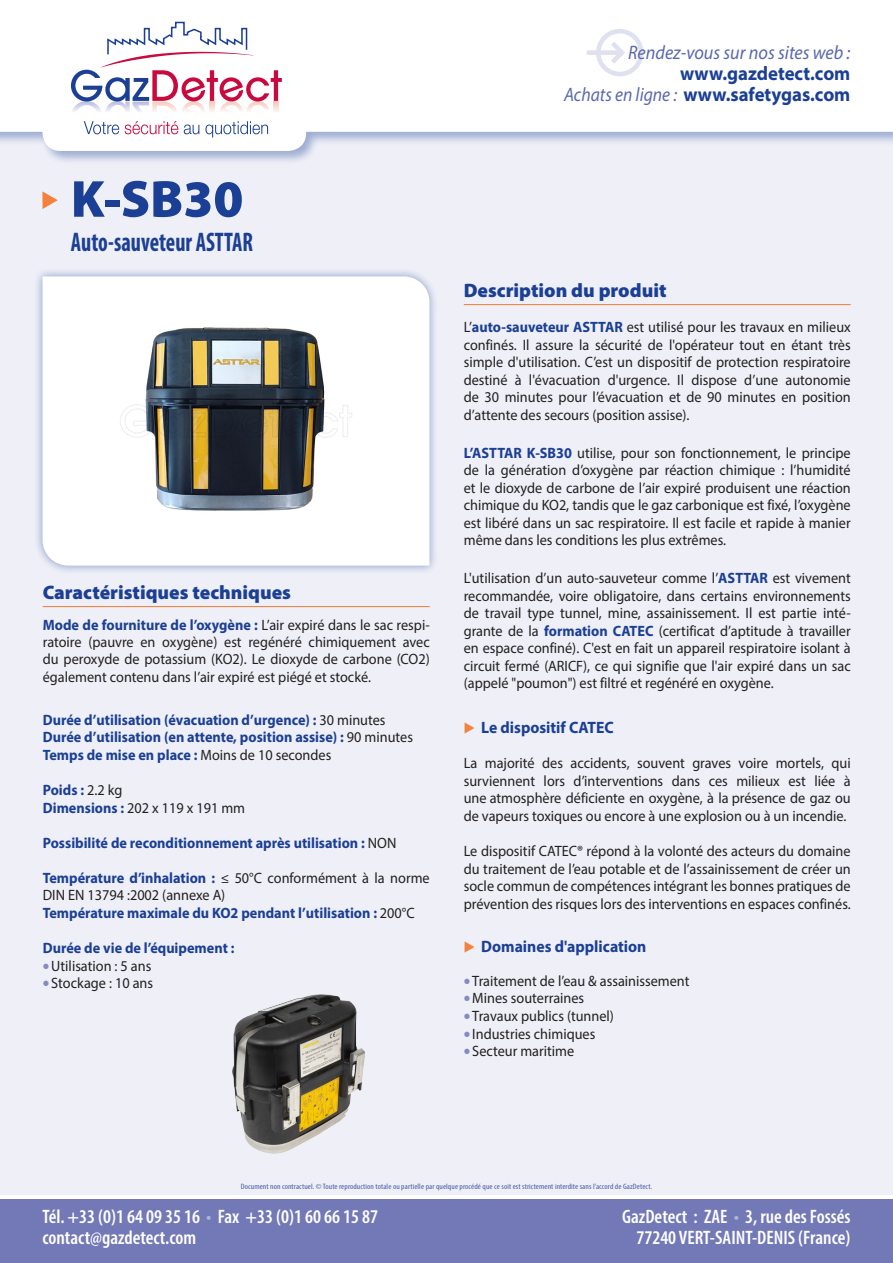
<style>
.page{position:relative;width:893px;height:1263px;background:#fff}
.page>*{position:absolute;margin:0;border:0;box-sizing:border-box;transform-origin:0 0}
.t1{font:900 52.5px "Myriad Pro";color:#1b3f94}
.t2{font:700 condensed 27px "Myriad Pro";color:#1b3f94;scale:.83 1}
.t3{font:600 condensed 19.5px/21px "Myriad Pro";color:#fff}
.t4{font:700 semi-expanded 19.5px/21px "Myriad Pro";color:#1b3f94;text-align:right;scale:.9 1}
.t5{font:900 19.5px "Myriad Pro";color:#1b3f94}
.t6{font:italic 19.5px "Myriad Pro";color:#5b67ad;scale:.93 1}
.t7{font:700 16.5px "Myriad Pro";color:#1b3f94;scale:.95 1}
.t8{font:15px/17.5px "Myriad Pro";color:#231f20;text-align:justify;scale:.95 1}
.t9{font:700 15px "Myriad Pro";color:#1b3f94;scale:.95 1}
.t10{font:condensed 7.8px "Myriad Pro";letter-spacing:.01em;color:#495ca5;scale:1.1 1}
.s1{font-weight:700;color:#1b3f94}
.s2{font-weight:400;color:#231f20}
.s3{font-weight:900;font-stretch:semi-expanded;font-size:18px;color:#878ac1}
.s4{font-weight:400;font-style:italic;font-stretch:normal;color:#5b67ad}
.s5{color:#b1b3d7}
</style>
<div class="page">
<div style="left:0;top:0;width:893px;height:1195px;background:#eeeff7"></div>
<svg style="left:42px;top:191px;width:16px;height:18px"></svg>
<div style="left:34px;top:267px;width:405px;height:308px;background:#1b3f94;opacity:.48"></div>
<div style="left:43px;top:276px;width:386px;height:290px;background:#fff"></div>
<div style="left:0;top:1199px;width:893px;height:64px;background:#7379b7"></div>
<div style="left:0;top:0;width:893px;height:165px;background:#1b3f94;opacity:.38"></div>
<svg style="left:0;top:0;width:893px;height:151px;background:#fafafc"></svg>
<svg style="left:587px;top:29px;width:56px;height:47px"></svg>
<svg style="left:71px;top:21px;width:211px;height:92px;background:#e8d9e4"></svg>
<svg style="left:184px;top:121px;width:84px;height:16px"></svg>
<svg style="left:125px;top:121px;width:53px;height:13px"></svg>
<svg style="left:84px;top:121px;width:35px;height:13px"></svg>
<hr style="left:464px;top:304px;width:387px;height:1px;background:#f4823d">
<hr style="left:43px;top:606px;width:387px;height:1px;background:#f4823d">
<img style="left:95px;top:283px;width:273px;height:275px">
<img style="left:232px;top:994px;width:134px;height:160px">
<svg style="left:120px;top:404px;width:232px;height:35px;background:#727168"></svg>
<p class="t1" style="left:71px;top:164px;width:174px">K-SB30</p>
<p class="t2" style="left:71px;top:225px;width:221px">Auto-sauveteur ASTTAR</p>
<p class="t5" style="left:43px;top:580px;width:250px">Caractéristiques techniques</p>
<p class="t8" style="left:43px;top:616px;width:409px"><span class="s1">Mode de fourniture de l’oxygène :</span> L’air expiré dans le sac respi&shy;ratoire (pauvre en oxygène) est regénéré chimiquement avec du peroxyde de potassium (KO2). Le dioxyde de carbone (CO2) également contenu dans l’air expiré est piégé et stocké.</p>
<p class="t9" style="left:43px;top:710px;width:362px">Durée d’utilisation (évacuation d’urgence) : <span class="s2">30 minutes</span></p>
<p class="t9" style="left:43px;top:728px;width:391px">Durée d’utilisation (en attente, position assise) : <span class="s2">90 minutes</span></p>
<p class="t9" style="left:43px;top:745px;width:305px">Temps de mise en place : <span class="s2">Moins de 10 secondes</span></p>
<p class="t9" style="left:43px;top:780px;width:85px">Poids : <span class="s2">2.2 kg</span></p>
<p class="t8" style="left:43px;top:799px;width:214px"><span class="s1">Dimensions :</span> 202 x 119 x 191 mm</p>
<p class="t9" style="left:43px;top:833px;width:374px">Possibilité de reconditionnement après utilisation : <span class="s2">NON</span></p>
<p class="t8" style="left:43px;top:869px;width:409px"><span class="s1">Température d’inhalation :</span> ≤ 50°C conformément à la norme<br>DIN EN 13794 :2002 (annexe A)</p>
<p class="t9" style="left:43px;top:903px;width:393px">Température maximale du KO2 pendant l’utilisation : <span class="s2">200°C</span></p>
<p class="t9" style="left:43px;top:938px;width:203px">Durée de vie de l’équipement :</p>
<p class="t8" style="left:43px;top:956px;width:116px"><span class="s3">•</span>Utilisation : 5 ans</p>
<p class="t8" style="left:43px;top:974px;width:118px"><span class="s3">•</span> Stockage : 10 ans</p>
<h3 class="t6" style="left:628px;top:40px;width:241px">Rendez-vous sur nos sites web :</h3>
<h3 class="t4" style="left:564px;top:62px;width:320px">www.gazdetect.com<br><span class="s4">Achats en ligne :</span> www.safetygas.com</h3>
<p class="t5" style="left:464px;top:278px;width:204px">Description du produit</p>
<p class="t8" style="left:464px;top:318px;width:409px">L’<span class="s1">auto-sauveteur ASTTAR</span> est utilisé pour les travaux en milieux confinés. Il assure la sécurité de l'opérateur tout en étant très simple d'utilisation. C’est un dispositif de protection respiratoire destiné à l'évacuation d'urgence. Il dispose d’une autonomie de 30 minutes pour l’évacuation et de 90 minutes en position d’attente des secours (position assise).</p>
<p class="t8" style="left:464px;top:443px;width:409px"><span class="s1">L’ASTTAR K-SB30</span> utilise, pour son fonctionnement, le principe de la génération d’oxygène par réaction chimique : l’humidité et le dioxyde de carbone de l’air expiré produisent une réaction chimique du KO2, tandis que le gaz carbonique est fixé, l’oxygène est libéré dans un sac respiratoire. Il est facile et rapide à manier même dans les conditions les plus extrêmes.</p>
<p class="t8" style="left:464px;top:569px;width:409px">L'utilisation d’un auto-sauveteur comme l’<span class="s1">ASTTAR</span> est vivement recommandée, voire obligatoire, dans certains environnements de travail type tunnel, mine, assainissement. Il est partie inté&shy;grante de la <span class="s1">formation CATEC</span> (certificat d’aptitude à travailler en espace confiné). C'est en fait un appareil respiratoire isolant à circuit fermé (ARICF), ce qui signifie que l'air expiré dans un sac (appelé "poumon") est filtré et regénéré en oxygène.</p>
<p class="t7" style="left:481px;top:717px;width:141px">Le dispositif CATEC</p>
<p class="t8" style="left:464px;top:754px;width:409px">La majorité des accidents, souvent graves voire mortels, qui surviennent lors d’interventions dans ces milieux est liée à une atmosphère déficiente en oxygène, à la présence de gaz ou de vapeurs toxiques ou encore à une explosion ou à un incendie.</p>
<p class="t8" style="left:464px;top:842px;width:409px">Le dispositif CATEC® répond à la volonté des acteurs du domaine du traitement de l’eau potable et de l’assainissement de créer un socle commun de compétences intégrant les bonnes pratiques de prévention des risques lors des interventions en espaces confinés.</p>
<p class="t7" style="left:481px;top:936px;width:175px">Domaines d'application</p>
<p class="t8" style="left:464px;top:972px;width:239px"><span class="s3">•</span> Traitement de l’eau &amp; assainissement</p>
<p class="t8" style="left:464px;top:989px;width:128px"><span class="s3">•</span> Mines souterraines</p>
<p class="t8" style="left:464px;top:1007px;width:160px"><span class="s3">•</span> Travaux publics (tunnel)</p>
<p class="t8" style="left:464px;top:1024px;width:140px"><span class="s3">•</span>Industries chimiques</p>
<p class="t8" style="left:464px;top:1042px;width:118px"><span class="s3">•</span> Secteur maritime</p>
<p class="t10" style="left:241px;top:1182px;width:375px">Document non contractuel. © Toute reproduction totale ou partielle par quelque procédé que ce soit est strictement interdite sans l’accord de GazDetect.</p>
<h3 class="t3" style="left:43px;top:1206px;width:337px">Tél. +33 (0)1 64 09 35 16 <span class="s5">•</span> Fax +33 (0)1 60 66 15 87 contact@gazdetect.com</h3>
<h3 class="t3" style="left:622px;top:1206px;width:230px;text-align:right">GazDetect : ZAE <span class="s5">•</span> 3, rue des Fossés<br>77240 VERT-SAINT-DENIS (France)</h3>
</div>
